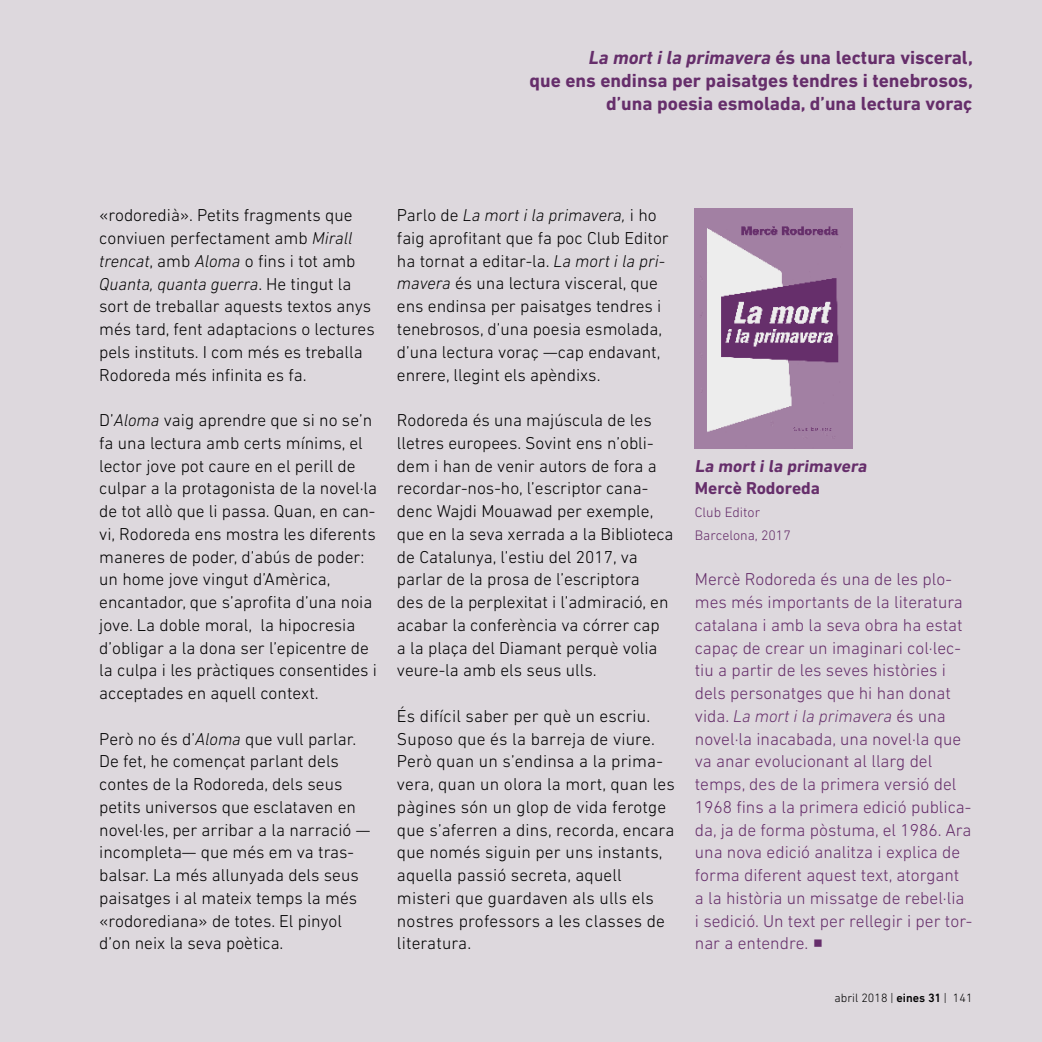
<style>
.page{position:relative;width:1042px;height:1042px;background:#ddd8dd}
.page>*{position:absolute;margin:0;border:0;box-sizing:border-box;transform-origin:0 0}
.t1{font:700 19.25px/22.8px "DIN Next LT Pro";color:#662e6b;text-align:right}
.t2{font:300 17.5px/22.8px "DIN Next LT Pro";color:#000}
.t3{font:300 17.5px/22.8px "DIN Next LT Pro";color:#662e6b}
.t4{font:700 17.5px/22.8px "DIN Next LT Pro";color:#662e6b}
.t5{font:300 14px/22.8px "DIN Next LT Pro";color:#662e6b}
.t6{font:300 12.25px "DIN Next LT Pro";color:#000}
.s1{font-style:italic}
.s2{font-weight:500}
</style>
<div class="page">
<img style="left:694px;top:208px;width:159px;height:241px">
<p class="t1" style="left:529px;top:46px;width:445px"><span class="s1">La mort i la primavera</span> és una lectura visceral,<br>que ens endinsa per paisatges tendres i tenebrosos, d’una poesia esmolada, d’una lectura voraç</p>
<p class="t2" style="left:99px;top:204px;width:277px">«rodoredià». Petits fragments que conviuen perfectament amb <span class="s1">Mirall trencat</span>, amb <span class="s1">Aloma</span> o fins i tot amb <span class="s1">Quanta, quanta guerra</span>. He tingut la sort de treballar aquests textos anys més tard, fent adaptacions o lectures pels instituts. I com més es treballa Rodoreda més infinita es fa.</p>
<p class="t2" style="left:99px;top:408px;width:279px">D’<span class="s1">Aloma</span> vaig aprendre que si no se’n fa una lectura amb certs mínims, el lector jove pot caure en el perill de culpar a la protagonista de la novel·la de tot allò que li passa. Quan, en can&shy;vi, Rodoreda ens mostra les diferents maneres de poder, d’abús de poder: un home jove vingut d’Amèrica, encantador, que s’aprofita d’una noia jove. La doble moral, la hipocresia d’obligar a la dona ser l’epicentre de la culpa i les pràctiques consentides i acceptades en aquell context.</p>
<p class="t2" style="left:99px;top:727px;width:273px">Però no és d’<span class="s1">Aloma</span> que vull parlar.<br>De fet, he començat parlant dels contes de la Rodoreda, dels seus petits universos que esclataven en novel·les, per arribar a la narració — incompleta— que més em va tras&shy;balsar. La més allunyada dels seus paisatges i al mateix temps la més «rodorediana» de totes. El pinyol d’on neix la seva poètica.</p>
<p class="t2" style="left:397px;top:204px;width:273px">Parlo de <span class="s1">La mort i la primavera,</span> i ho faig aprofitant que fa poc Club Editor ha tornat a editar-la. <span class="s1">La mort i la pri&shy;mavera</span> és una lectura visceral, que ens endinsa per paisatges tendres i tenebrosos, d’una poesia esmolada, d’una lectura voraç —cap endavant, enrere, llegint els apèndixs.</p>
<p class="t2" style="left:397px;top:408px;width:278px">Rodoreda és una majúscula de les lletres europees. Sovint ens n’obli&shy;dem i han de venir autors de fora a recordar-nos-ho, l’escriptor cana&shy;denc Wajdi Mouawad per exemple, que en la seva xerrada a la Biblioteca de Catalunya, l’estiu del 2017, va parlar de la prosa de l’escriptora<br>des de la perplexitat i l’admiració, en acabar la conferència va córrer cap<br>a la plaça del Diamant perquè volia veure-la amb els seus ulls.</p>
<p class="t2" style="left:397px;top:704px;width:279px">És difícil saber per què un escriu.<br>Suposo que és la barreja de viure.<br>Però quan un s’endinsa a la prima&shy;vera, quan un olora la mort, quan les pàgines són un glop de vida ferotge que s’aferren a dins, recorda, encara que només siguin per uns instants, aquella passió secreta, aquell misteri que guardaven als ulls els nostres professors a les classes de literatura.</p>
<p class="t4" style="left:695px;top:454px;width:176px">La mort i la primavera<br>Mercè Rodoreda</p>
<p class="t5" style="left:695px;top:501px;width:97px">Club Editor<br>Barcelona, 2017</p>
<p class="t3" style="left:695px;top:568px;width:279px">Mercè Rodoreda és una de les plo&shy;mes més importants de la literatura catalana i amb la seva obra ha estat capaç de crear un imaginari col·lec&shy;tiu a partir de les seves històries i dels personatges que hi han donat vida. <span class="s1">La mort i la primavera</span> és una novel·la inacabada, una novel·la que va anar evolucionant al llarg del temps, des de la primera versió del 1968 fins a la primera edició publica&shy;da, ja de forma pòstuma, el 1986. Ara una nova edició analitza i explica de forma diferent aquest text, atorgant a la història un missatge de rebel·lia i sedició. Un text per rellegir i per tor&shy;nar a entendre.</p>
<p class="t6" style="left:834px;top:990px;width:139px">abril 2018 | <span class="s2">eines 31</span> | 141</p>
</div>
